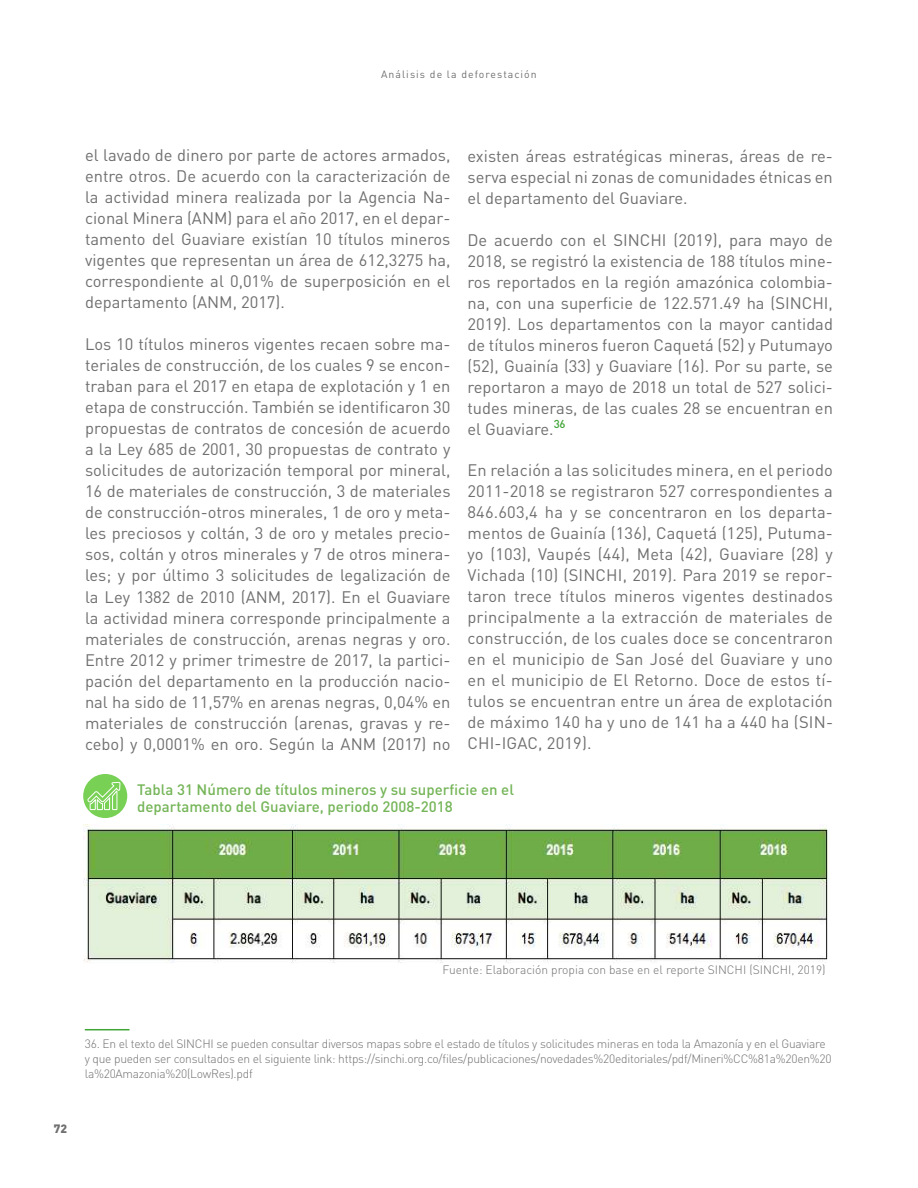
<style>
.page{position:relative;width:918px;height:1188px;background:#fff}
.page>*{position:absolute;margin:0;border:0;box-sizing:border-box;transform-origin:0 0}
.t1{font:16.5px/21px "DIN Pro";color:#706f6f;text-align:justify}
.t2{font:500 15px/16.5px "DIN Pro";color:#75b558}
.t3{font:300 12px/15px "DIN Pro";letter-spacing:-.02em;color:#706f6f}
.t4{font:300 12px "DIN Pro";color:#706f6f}
.t5{font:900 12px "DIN Pro";color:#706f6f}
.t6{font:10.5px "DIN Pro";letter-spacing:.1em;color:#706f6f}
</style>
<div class="page">
<hr style="left:85px;top:1029px;width:44px;height:1px;background:#3fa535">
<div style="left:83px;top:774px;width:44px;height:44px;background:#78d154;border-radius:50%"></div>
<svg style="left:87px;top:781px;width:34px;height:30px"></svg>
<img style="left:83px;top:824px;width:745px;height:139px">
<p class="t6" style="left:381px;top:67px;width:157px">Análisis de la deforestación</p>
<p class="t1" style="left:85px;top:144px;width:367px">el lavado de dinero por parte de actores armados, entre otros. De acuerdo con la caracterización de la actividad minera realizada por la Agencia Na&shy;cional Minera (ANM) para el año 2017, en el depar&shy;tamento del Guaviare existían 10 títulos mineros vigentes que representan un área de 612,3275 ha, correspondiente al 0,01% de superposición en el departamento (ANM, 2017).</p>
<p class="t1" style="left:85px;top:333px;width:367px">Los 10 títulos mineros vigentes recaen sobre ma&shy;teriales de construcción, de los cuales 9 se encon&shy;traban para el 2017 en etapa de explotación y 1 en etapa de construcción. También se identificaron 30 propuestas de contratos de concesión de acuerdo a la Ley 685 de 2001, 30 propuestas de contrato y solicitudes de autorización temporal por mineral, 16 de materiales de construcción, 3 de materiales de construcción-otros minerales, 1 de oro y meta&shy;les preciosos y coltán, 3 de oro y metales precio&shy;sos, coltán y otros minerales y 7 de otros minera&shy;les; y por último 3 solicitudes de legalización de la Ley 1382 de 2010 (ANM, 2017). En el Guaviare la actividad minera corresponde principalmente a materiales de construcción, arenas negras y oro.<br>Entre 2012 y primer trimestre de 2017, la partici&shy;pación del departamento en la producción nacio&shy;nal ha sido de 11,57% en arenas negras, 0,04% en materiales de construcción (arenas, gravas y re&shy;cebo) y 0,0001% en oro. Según la ANM (2017) no</p>
<p class="t1" style="left:468px;top:144px;width:367px">existen áreas estratégicas mineras, áreas de re&shy;serva especial ni zonas de comunidades étnicas en el departamento del Guaviare.</p>
<p class="t1" style="left:468px;top:228px;width:367px">De acuerdo con el SINCHI (2019), para mayo de 2018, se registró la existencia de 188 títulos mine&shy;ros reportados en la región amazónica colombia&shy;na, con una superficie de 122.571.49 ha (SINCHI, 2019). Los departamentos con la mayor cantidad de títulos mineros fueron Caquetá (52) y Putumayo (52), Guainía (33) y Guaviare (16). Por su parte, se reportaron a mayo de 2018 un total de 527 solici&shy;tudes mineras, de las cuales 28 se encuentran en el Guaviare.<sup>36</sup></p>
<p class="t1" style="left:467px;top:459px;width:367px">En relación a las solicitudes minera, en el periodo 2011-2018 se registraron 527 correspondientes a 846.603,4 ha y se concentraron en los departa&shy;mentos de Guainía (136), Caquetá (125), Putuma&shy;yo (103), Vaupés (44), Meta (42), Guaviare (28) y Vichada (10) (SINCHI, 2019). Para 2019 se repor&shy;taron trece títulos mineros vigentes destinados principalmente a la extracción de materiales de construcción, de los cuales doce se concentraron en el municipio de San José del Guaviare y uno en el municipio de El Retorno. Doce de estos tí&shy;tulos se encuentran entre un área de explotación de máximo 140 ha y uno de 141 ha a 440 ha (SIN-CHI-IGAC, 2019).</p>
<p class="t2" style="left:137px;top:781px;width:378px">Tabla 31 Número de títulos mineros y su superficie en el departamento del Guaviare, periodo 2008-2018</p>
<p class="t4" style="left:443px;top:961px;width:385px">Fuente: Elaboración propia con base en el reporte SINCHI (SINCHI, 2019)</p>
<p class="t5" style="left:54px;top:1120px;width:15px">72</p>
<p class="t3" style="left:85px;top:1035px;width:748px">36. En el texto del SINCHI se pueden consultar diversos mapas sobre el estado de títulos y solicitudes mineras en toda la Amazonía y en el Guaviare y que pueden ser consultados en el siguiente link: https://sinchi.org.co/files/publicaciones/novedades%20editoriales/pdf/Mineri%CC%81a%20en%20 la%20Amazonia%20(LowRes).pdf</p>
</div>
